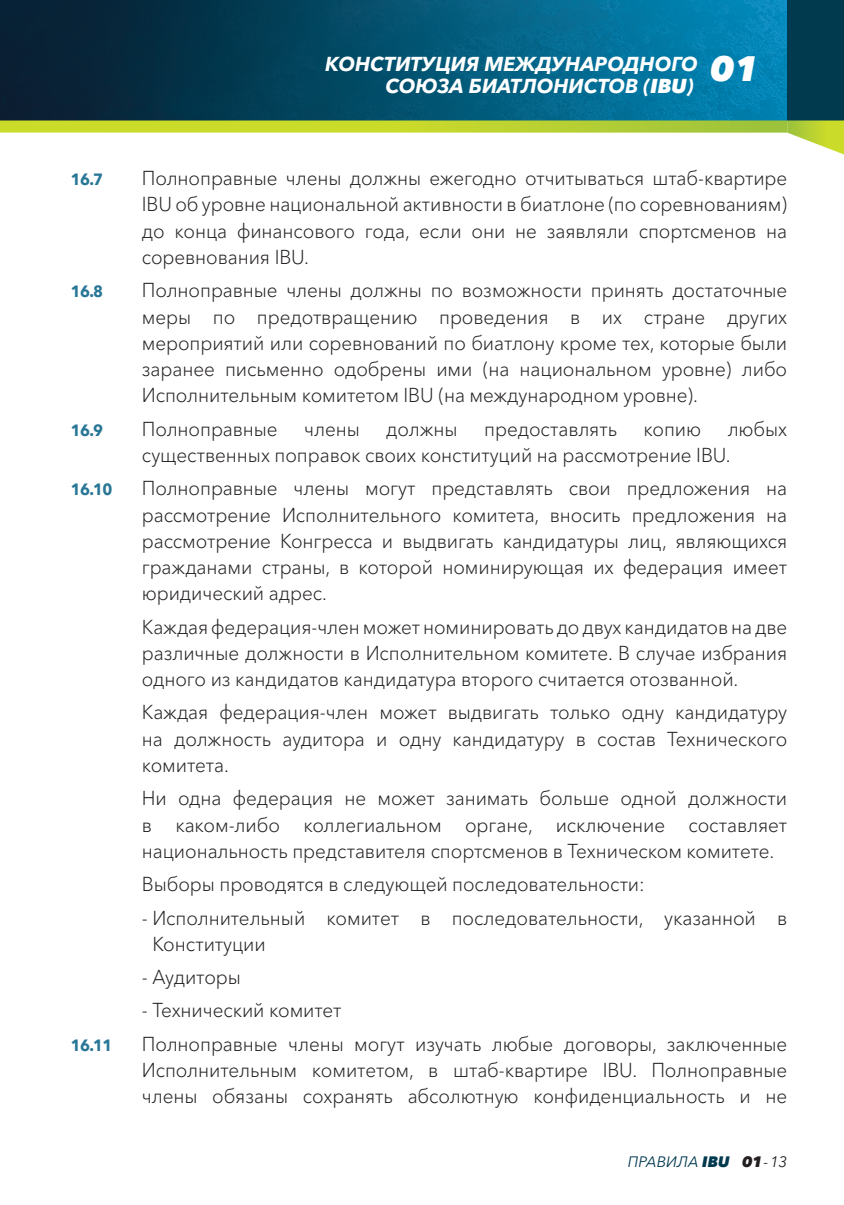
<style>
.page{position:relative;width:844px;height:1205px;background:#fff}
.page>*{position:absolute;margin:0;border:0;box-sizing:border-box;transform-origin:0 0}
.t1{font:300 20px/26.2px "Avenir Next W1 G";letter-spacing:-.005em;color:#231f20;text-align:justify;scale:.95 1}
.t2{font:italic 700 20px/22.5px "Avenir Next W1 G";color:#fff}
.t3{font:700 16.25px "Avenir Next W1 G";letter-spacing:-.05em;color:#297796;scale:.95 1}
.t4{font:italic 15px "Avenir Next W1 G";color:#01394f}
.s1{font-weight:800}
.s2{font-weight:800;color:#231f20}
.s3{color:#231f20}
</style>
<div class="page">
<img style="left:0;top:0;width:787px;height:120px">
<div style="left:787px;top:0;width:56px;height:120px;background:#01394f"></div>
<svg style="left:787px;top:120px;width:56px;height:34px"></svg>
<svg style="left:0;top:120px;width:787px;height:13px;background:#b9d037"></svg>
<p class="t2" style="left:385px;top:53px;width:375px;text-indent:-60px">КОНСТИТУЦИЯ МЕЖДУНАРОДНОГО<br>СОЮЗА БИАТЛОНИСТОВ (<span class="s1">IBU</span>) <sup>01</sup></p>
<p class="t3" style="left:71px;top:170px;width:35px">16.7</p>
<p class="t1" style="left:142px;top:165px;width:680px">Полноправные члены должны ежегодно отчитываться штаб-квартире IBU об уровне национальной активности в биатлоне (по соревнованиям) до конца финансового года, если они не заявляли спортсменов на соревнования IBU.</p>
<p class="t3" style="left:71px;top:282px;width:35px">16.8</p>
<p class="t1" style="left:142px;top:277px;width:680px">Полноправные члены должны по возможности принять достаточные меры по предотвращению проведения в их стране других мероприятий или соревнований по биатлону кроме тех, которые были заранее письменно одобрены ими (на национальном уровне) либо Исполнительным комитетом IBU (на международном уровне).</p>
<p class="t3" style="left:71px;top:420px;width:35px">16.9</p>
<p class="t1" style="left:142px;top:416px;width:144px">Полноправные</p>
<p class="t1" style="left:304px;top:416px;width:60px">члены</p>
<p class="t1" style="left:386px;top:416px;width:77px">должны</p>
<p class="t1" style="left:484px;top:416px;width:141px">предоставлять</p>
<p class="t1" style="left:643px;top:416px;width:62px">копию</p>
<p class="t1" style="left:142px;top:416px;width:680px;text-indent:585px">любых существенных поправок своих конституций на рассмотрение IBU.</p>
<p class="t3" style="left:71px;top:480px;width:45px">16.10</p>
<p class="t1" style="left:142px;top:475px;width:680px">Полноправные члены могут представлять свои предложения на рассмотрение Исполнительного комитета, вносить предложения на рассмотрение Конгресса и выдвигать кандидатуры лиц, являющихся гражданами страны, в которой номинирующая их федерация имеет юридический адрес.</p>
<p class="t1" style="left:142px;top:613px;width:680px">Каждая федерация-член может номинировать до двух кандидатов на две различные должности в Исполнительном комитете. В случае избрания одного из кандидатов кандидатура второго считается отозванной.</p>
<p class="t1" style="left:142px;top:699px;width:680px">Каждая федерация-член может выдвигать только одну кандидатуру на должность аудитора и одну кандидатуру в состав Технического комитета.</p>
<p class="t1" style="left:142px;top:785px;width:680px">Ни одна федерация не может занимать больше одной должности в каком-либо коллегиальном органе, исключение составляет национальность представителя спортсменов в Техническом комитете.</p>
<p class="t1" style="left:142px;top:871px;width:531px">Выборы проводятся в следующей последовательности:</p>
<p class="t1" style="left:152px;top:904px;width:669px;text-indent:-11px">- Исполнительный комитет в последовательности, указанной в<br>Конституции</p>
<p class="t1" style="left:142px;top:964px;width:106px">- Аудиторы</p>
<p class="t1" style="left:142px;top:997px;width:212px">- Технический комитет</p>
<p class="t3" style="left:71px;top:1035px;width:45px">16.11</p>
<p class="t1" style="left:142px;top:1031px;width:680px">Полноправные члены могут изучать любые договоры, заключенные Исполнительным комитетом, в штаб-квартире IBU. Полноправные члены обязаны сохранять абсолютную конфиденциальность и не</p>
<p class="t4" style="left:627px;top:1152px;width:161px">ПРАВИЛА <span class="s1">IBU</span> <span class="s2">01</span><span class="s3">- 13</span></p>
</div>
